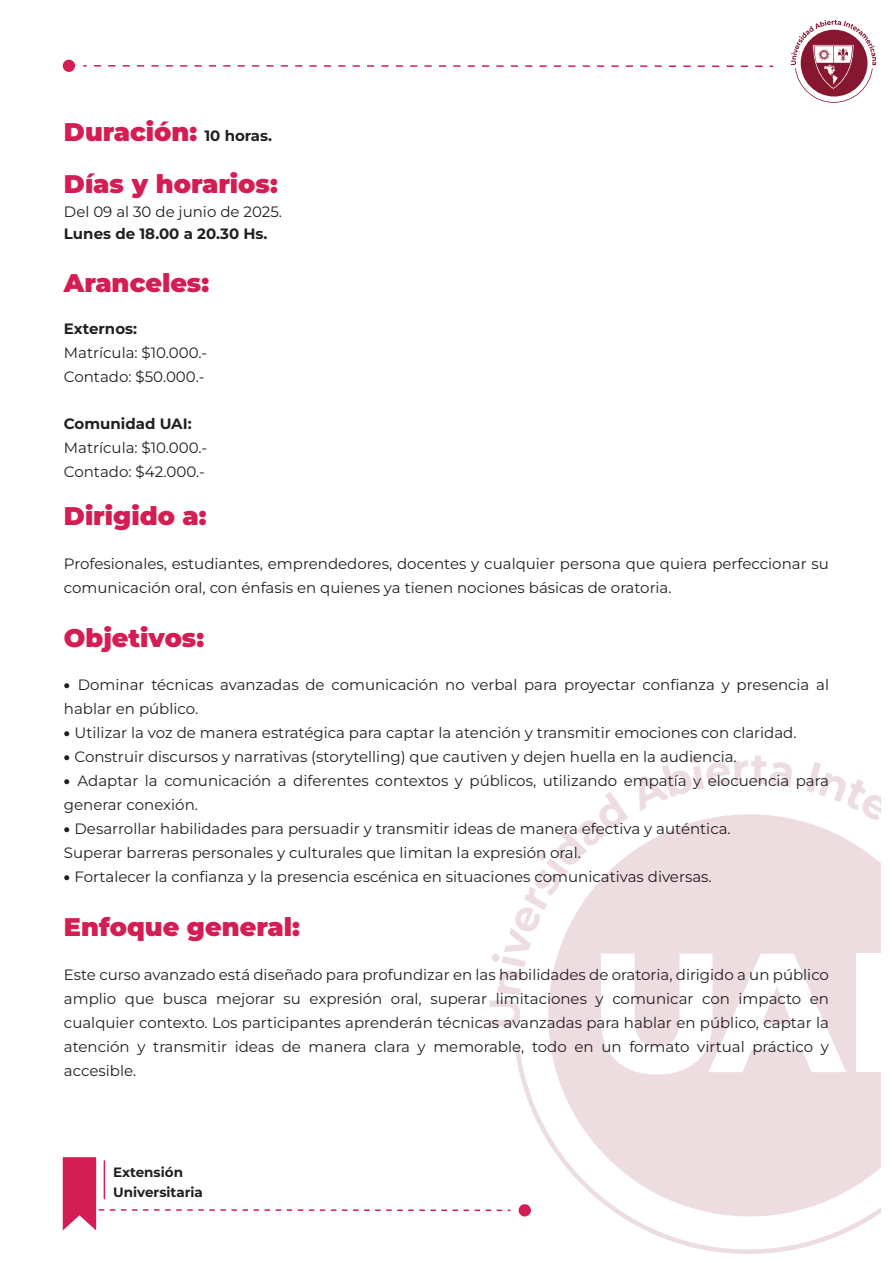
<style>
.page{position:relative;width:893px;height:1263px;background:#fff}
.page>*{position:absolute;margin:0;border:0;box-sizing:border-box;transform-origin:0 0}
.t1{font:900 25.5px/51.6px "Montserrat";color:#d31d53}
.t2{font:15px/24px "Montserrat";color:#231f20}
.t3{font:700 15px "Montserrat";color:#231f20}
.t4{font:700 13.5px/20.9px "Montserrat";color:#231f20}
.s1{font-weight:700;font-size:15px;color:#231f20}
.s2{font-weight:900}
</style>
<div class="page">
<svg style="left:518px;top:1074px;width:363px;height:180px;fill:#eddce0"></svg>
<svg style="left:489px;top:755px;width:392px;height:319px"></svg>
<div style="left:856px;top:953px;width:33px;height:119px;background:#fff"></div>
<div style="left:519px;top:1204px;width:12px;height:12px;background:#d31d53;border-radius:50%"></div>
<svg style="left:791px;top:20px;width:85px;height:83px"></svg>
<svg style="left:63px;top:1157px;width:439px;height:73px"></svg>
<svg style="left:94px;top:65px;width:679px;height:2px"></svg>
<div style="left:63px;top:60px;width:12px;height:12px;background:#d31d53;border-radius:50%"></div>
<h1 class="t1" style="left:64px;top:105px;width:215px">Duración: <span class="s1">10 horas.<br></span>Días y horarios:</h1>
<p class="t2" style="left:64px;top:199px;width:220px">Del 09 al 30 de junio de 2025.</p>
<p class="t3" style="left:64px;top:223px;width:205px">Lunes de 18.00 a 20.30 Hs.</p>
<h1 class="t1" style="left:64px;top:255px;width:147px">Aranceles:</h1>
<p class="t3" style="left:64px;top:318px;width:75px">Externos:</p>
<p class="t2" style="left:64px;top:340px;width:145px">Matrícula: $10.000.-<br>Contado: $50.000.-</p>
<p class="t3" style="left:64px;top:413px;width:129px">Comunidad UAI:</p>
<p class="t2" style="left:64px;top:435px;width:145px">Matrícula: $10.000.-<br>Contado: $42.000.-</p>
<h1 class="t1" style="left:64px;top:488px;width:144px">Dirigido a:</h1>
<p class="t2" style="left:64px;top:551px;width:767px">Profesionales, estudiantes, emprendedores, docentes y cualquier persona que quiera perfeccionar su comunicación oral, con énfasis en quienes ya tienen nociones básicas de oratoria.</p>
<h1 class="t1" style="left:64px;top:610px;width:142px">Objetivos:</h1>
<p class="t2" style="left:64px;top:672px;width:767px"><span class="s2">•</span> Dominar técnicas avanzadas de comunicación no verbal para proyectar confianza y presencia al hablar en público.</p>
<p class="t2" style="left:64px;top:720px;width:734px"><span class="s2">•</span> Utilizar la voz de manera estratégica para captar la atención y transmitir emociones con claridad.</p>
<p class="t2" style="left:64px;top:744px;width:674px"><span class="s2">•</span> Construir discursos y narrativas (storytelling) que cautiven y dejen huella en la audiencia.</p>
<p class="t2" style="left:64px;top:768px;width:766px"><span class="s2">•</span> Adaptar la comunicación a diferentes contextos y públicos, utilizando empatía y elocuencia para generar conexión.</p>
<p class="t2" style="left:64px;top:816px;width:668px"><span class="s2">•</span> Desarrollar habilidades para persuadir y transmitir ideas de manera efectiva y auténtica.<br>Superar barreras personales y culturales que limitan la expresión oral.</p>
<p class="t2" style="left:64px;top:864px;width:649px"><span class="s2">•</span> Fortalecer la confianza y la presencia escénica en situaciones comunicativas diversas.</p>
<h1 class="t1" style="left:64px;top:900px;width:237px">Enfoque general:</h1>
<p class="t2" style="left:64px;top:962px;width:767px;text-align:justify">Este curso avanzado está diseñado para profundizar en las habilidades de oratoria, dirigido a un público amplio que busca mejorar su expresión oral, superar limitaciones y comunicar con impacto en cualquier contexto. Los participantes aprenderán técnicas avanzadas para hablar en público, captar la atención y transmitir ideas de manera clara y memorable, todo en un formato virtual práctico y accesible.</p>
<p class="t4" style="left:113px;top:1160px;width:91px">Extensión<br>Universitaria</p>
</div>
